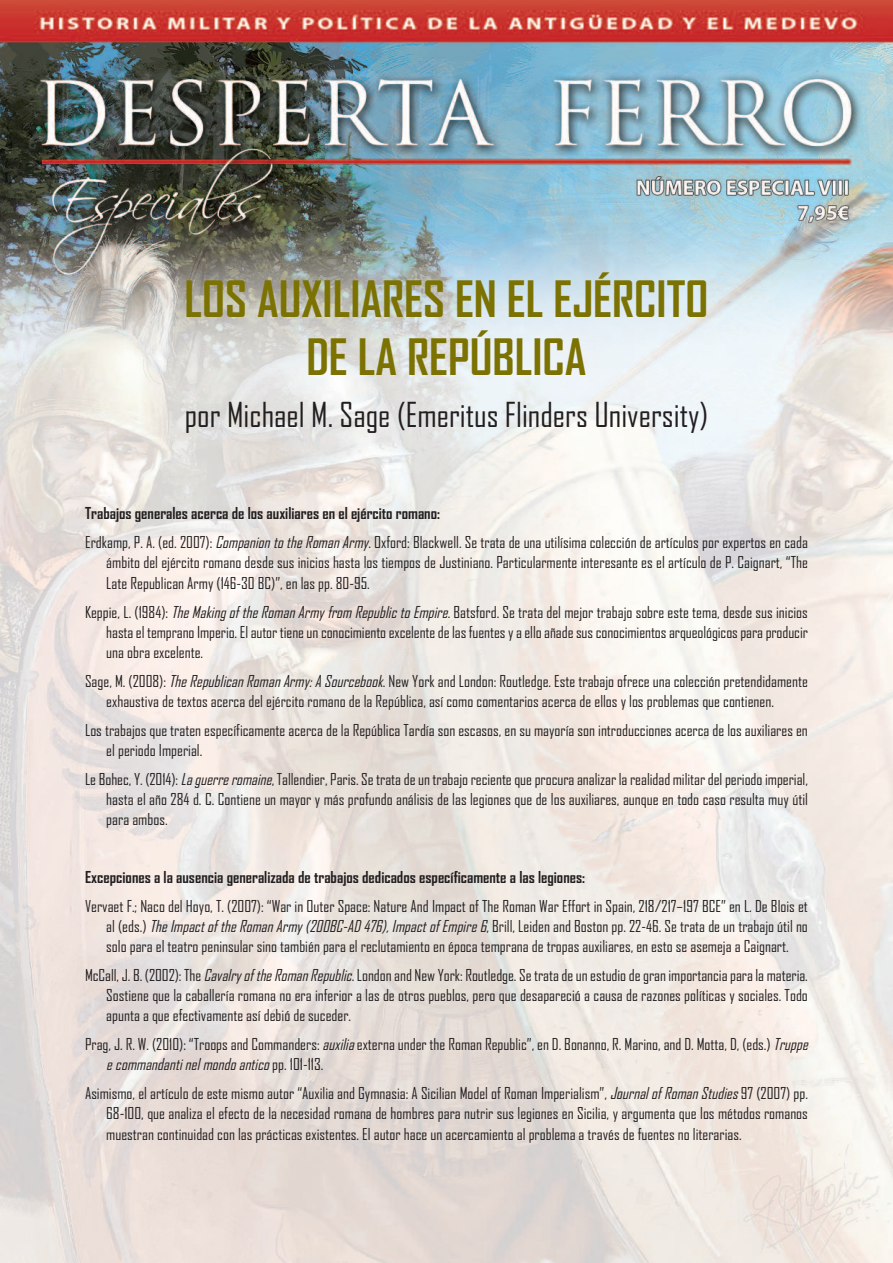
<style>
.page{position:relative;width:893px;height:1263px;background:#fff}
.page>*{position:absolute;margin:0;border:0;box-sizing:border-box;transform-origin:0 0}
.t1{font:700 48px/57.6px "Agency FB";color:#7b7202;text-align:center}
.t2{font:33px "Agency FB";color:#231f20}
.t3{font:15.75px/20.2px "Agency FB";color:#231f20}
.t4{font:700 15.75px "Agency FB";color:#231f20}
.s1{font-weight:700}
.s2{font-style:italic}
</style>
<div class="page">
<img style="left:0;top:0;width:893px;height:1263px">
<h1 class="t1" style="left:185px;top:272px;width:525px">LOS AUXILIARES EN EL EJÉRCITO<br>DE LA REPÚBLICA</h1>
<h2 class="t2" style="left:185px;top:396px;width:525px">por Michael M. Sage (Emeritus Flinders University)</h2>
<p class="t3" style="left:85px;top:500px;width:724px;line-height:28.8px"><span class="s1">Trabajos generales acerca de los auxiliares en el ejército romano:<br></span>Erdkamp, P. A. (ed. 2007): <span class="s2">CompaniontotheRomanArmy</span>. Oxford: Blackwell. Se trata de una utilísima colección de artículos por expertos en cada</p>
<p class="t3" style="left:106px;top:553px;width:703px">ámbito del ejército romano desde sus inicios hasta los tiempos de Justiniano. Particularmente interesante es el artículo de P. Caignart, “The<br>Late Republican Army (146-30 BC)”, en las pp. 80-95.</p>
<p class="t3" style="left:106px;top:602px;width:703px;text-align:justify;text-indent:-21px">Keppie, L. (1984): <span class="s2">TheMakingoftheRomanArmyfromRepublictoEmpire</span>. Batsford. Se trata del mejor trabajo sobre este tema, desde sus inicios hasta el temprano Imperio. El autor tiene un conocimiento excelente de las fuentes y a ello añade sus conocimientos arqueológicos para producir una obra excelente.</p>
<p class="t3" style="left:106px;top:671px;width:703px;text-indent:-21px">Sage, M. (2008): <span class="s2">TheRepublicanRomanArmy:ASourcebook</span>. New York and London: Routledge. Este trabajo ofrece una colección pretendidamente exhaustiva de textos acerca del ejército romano de la República, así como comentarios acerca de ellos y los problemas que contienen.</p>
<p class="t3" style="left:106px;top:720px;width:703px;text-indent:-21px">Los trabajos que traten específicamente acerca de la República Tardía son escasos, en su mayoría son introducciones acerca de los auxiliares en el periodo Imperial.</p>
<p class="t3" style="left:106px;top:769px;width:703px;text-align:justify;text-indent:-21px">Le Bohec, Y. (2014): <span class="s2">Laguerreromaine</span>, Tallendier, Paris. Se trata de un trabajo reciente que procura analizar la realidad militar del periodo imperial, hasta el año 284 d. C. Contiene un mayor y más profundo análisis de las legiones que de los auxiliares, aunque en todo caso resulta muy útil para ambos.</p>
<p class="t4" style="left:85px;top:868px;width:502px">Excepciones a la ausencia generalizada de trabajos dedicados específicamente a las legiones:</p>
<p class="t3" style="left:106px;top:896px;width:703px;text-align:justify;text-indent:-21px">Vervaet F.; Naco del Hoyo, T. (2007): “War in Outer Space: Nature And Impact of The Roman War Effort in Spain, 218/217–197 BCE” en L. De Blois et al (eds.) <span class="s2">TheImpactoftheRomanArmy(200BC-AD476),ImpactofEmpire6</span>, Brill, Leiden and Boston pp. 22-46. Se trata de un trabajo útil no solo para el teatro peninsular sino también para el reclutamiento en época temprana de tropas auxiliares, en esto se asemeja a Caignart.</p>
<p class="t3" style="left:106px;top:965px;width:703px;text-align:justify;text-indent:-21px">McCall, J. B. (2002): The <span class="s2">CavalryoftheRomanRepublic</span>. London and New York: Routledge. Se trata de un estudio de gran importancia para la materia.<br>Sostiene que la caballería romana no era inferior a las de otros pueblos, pero que desapareció a causa de razones políticas y sociales. Todo apunta a que efectivamente así debió de suceder.</p>
<p class="t3" style="left:106px;top:1034px;width:707px;text-indent:-21px">Prag, J. R. W. (2010): “Troops and Commanders: <span class="s2">auxilia</span>externa under the Roman Republic”, en D. Bonanno, R. Marino, and D. Motta, D, (eds.) <span class="s2">Truppe e commandanti nel mondo antico</span> p p . 1 0 1 - 1 1 3 .</p>
<p class="t3" style="left:106px;top:1083px;width:703px;text-align:justify;text-indent:-21px">Asimismo, el artículo de este mismo autor “Auxilia and Gymnasia: A Sicilian Model of Roman Imperialism”, <span class="s2">JournalofRomanStudies</span>97 (2007) pp.<br>68-100, que analiza el efecto de la necesidad romana de hombres para nutrir sus legiones en Sicilia, y argumenta que los métodos romanos muestran continuidad con las prácticas existentes. El autor hace un acercamiento al problema a través de fuentes no literarias.</p>
</div>
